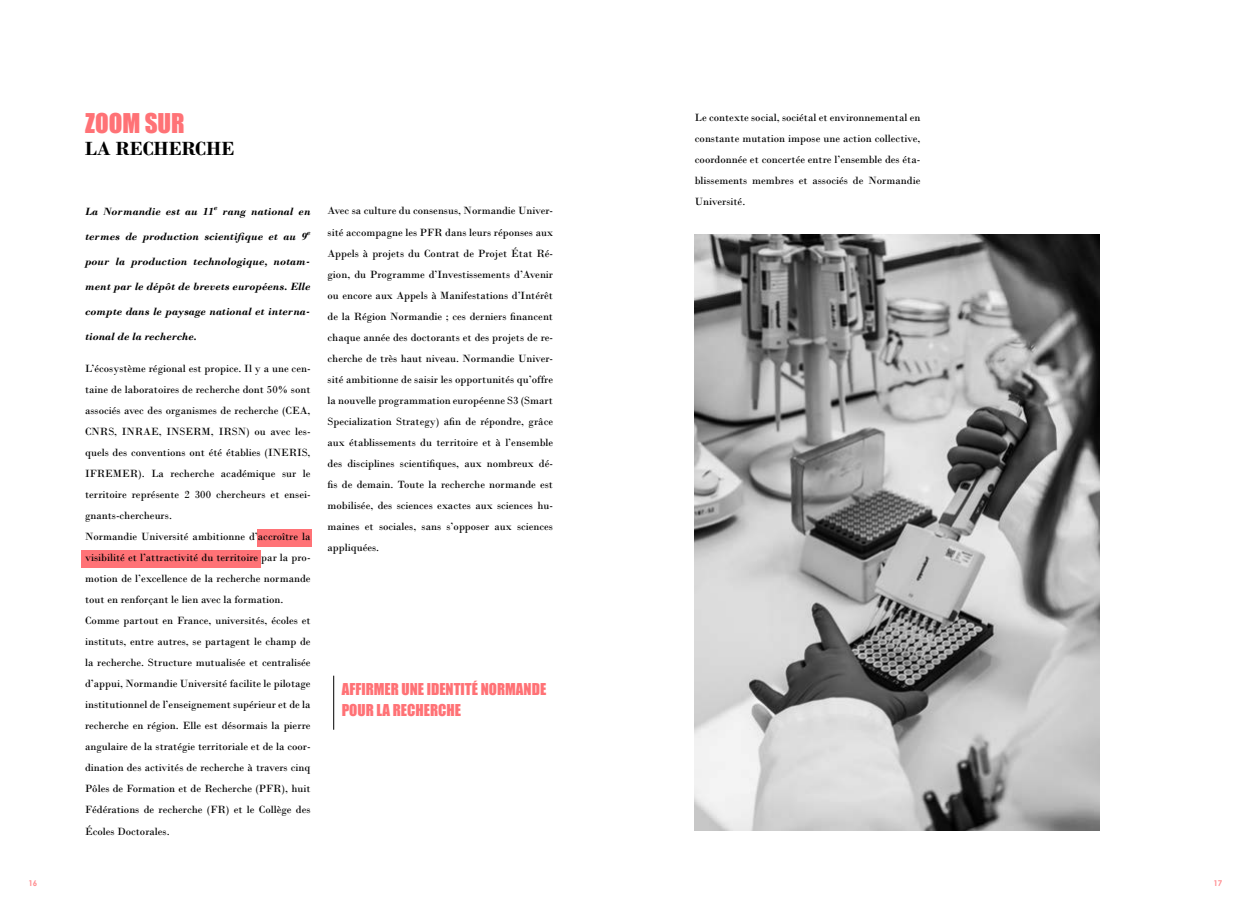
<style>
.page{position:relative;width:1248px;height:908px;background:#fff}
.page>*{position:absolute;margin:0;border:0;box-sizing:border-box;transform-origin:0 0}
.t1{font:25px "Impact";color:#ff7276}
.t2{font:700 20px "Bodoni";color:#000}
.t3{font:15px/21px "Impact";color:#ff7276}
.t4{font:11px/21px "Bodoni";color:#000;text-align:justify}
.t5{font:italic 700 11px "Bodoni";color:#000}
.t6{font:700 8px "Century Gothic";color:#ff8e91}
.t7{font:italic 700 7.7px "Bodoni";color:#000}
</style>
<div class="page">
<div style="left:257px;top:529px;width:55px;height:17px;background:#ff7276"></div>
<div style="left:82px;top:550px;width:179px;height:17px;background:#ff7276"></div>
<img style="left:694px;top:234px;width:405px;height:595px">
<hr style="left:333px;top:675px;width:1px;height:54px;background:#000">
<h1 class="t1" style="left:85px;top:104px;width:101px">ZOOM SUR</h1>
<h2 class="t2" style="left:85px;top:137px;width:151px">LA RECHERCHE</h2>
<p class="t5" style="left:85px;top:204px;width:130px">La Normandie est au 11</p>
<p class="t7" style="left:214px;top:202px;width:5px">e</p>
<p class="t5" style="left:222px;top:204px;width:89px">rang national en</p>
<p class="t5" style="left:85px;top:229px;width:223px">termes de production scientifique et au 9</p>
<p class="t7" style="left:307px;top:227px;width:5px">e</p>
<p class="t5" style="left:85px;top:254px;width:227px">pour la production technologique, notam-</p>
<p class="t5" style="left:85px;top:279px;width:227px">ment par le dépôt de brevets européens. Elle</p>
<p class="t5" style="left:85px;top:304px;width:227px">compte dans le paysage national et interna-</p>
<p class="t5" style="left:85px;top:329px;width:113px">tional de la recherche.</p>
<p class="t4" style="left:85px;top:358px;width:227px;text-align:left">L’écosystème régional est propice. Il y a une cen&shy;taine de laboratoires de recherche dont 50% sont associés avec des organismes de recherche (CEA, CNRS, INRAE, INSERM, IRSN) ou avec les&shy;quels des conventions ont été établies (INERIS, IFREMER). La recherche académique sur le territoire représente 2 300 chercheurs et ensei&shy;gnants-chercheurs.<br>Normandie Université ambitionne d’accroître la visibilité et l’attractivité du territoire par la pro&shy;motion de l’excellence de la recherche normande tout en renforçant le lien avec la formation.<br>Comme partout en France, universités, écoles et instituts, entre autres, se partagent le champ de la recherche. Structure mutualisée et centralisée d’appui, Normandie Université facilite le pilotage institutionnel de l’enseignement supérieur et de la recherche en région. Elle est désormais la pierre angulaire de la stratégie territoriale et de la coor&shy;dination des activités de recherche à travers cinq Pôles de Formation et de Recherche (PFR), huit Fédérations de recherche (FR) et le Collège des Écoles Doctorales.</p>
<p class="t4" style="left:327px;top:200px;width:227px">Avec sa culture du consensus, Normandie Univer&shy;sité accompagne les PFR dans leurs réponses aux Appels à projets du Contrat de Projet État Ré&shy;gion, du Programme d’Investissements d’Avenir ou encore aux Appels à Manifestations d’Intérêt de la Région Normandie ; ces derniers financent chaque année des doctorants et des projets de re&shy;cherche de très haut niveau. Normandie Univer&shy;sité ambitionne de saisir les opportunités qu’offre la nouvelle programmation européenne S3 (Smart Specialization Strategy) afin de répondre, grâce aux établissements du territoire et à l’ensemble des disciplines scientifiques, aux nombreux dé&shy;fis de demain. Toute la recherche normande est mobilisée, des sciences exactes aux sciences hu&shy;maines et sociales, sans s’opposer aux sciences appliquées.</p>
<h3 class="t3" style="left:342px;top:678px;width:206px">AFFIRMER UNE IDENTITÉ NORMANDE<br>POUR LA RECHERCHE</h3>
<p class="t4" style="left:694px;top:107px;width:227px">Le contexte social, sociétal et environnemental en constante mutation impose une action collective, coordonnée et concertée entre l’ensemble des éta&shy;blissements membres et associés de Normandie Université.</p>
<p class="t6" style="left:28px;top:876px;width:10px">16</p>
<p class="t6" style="left:1213px;top:876px;width:10px">17</p>
</div>
